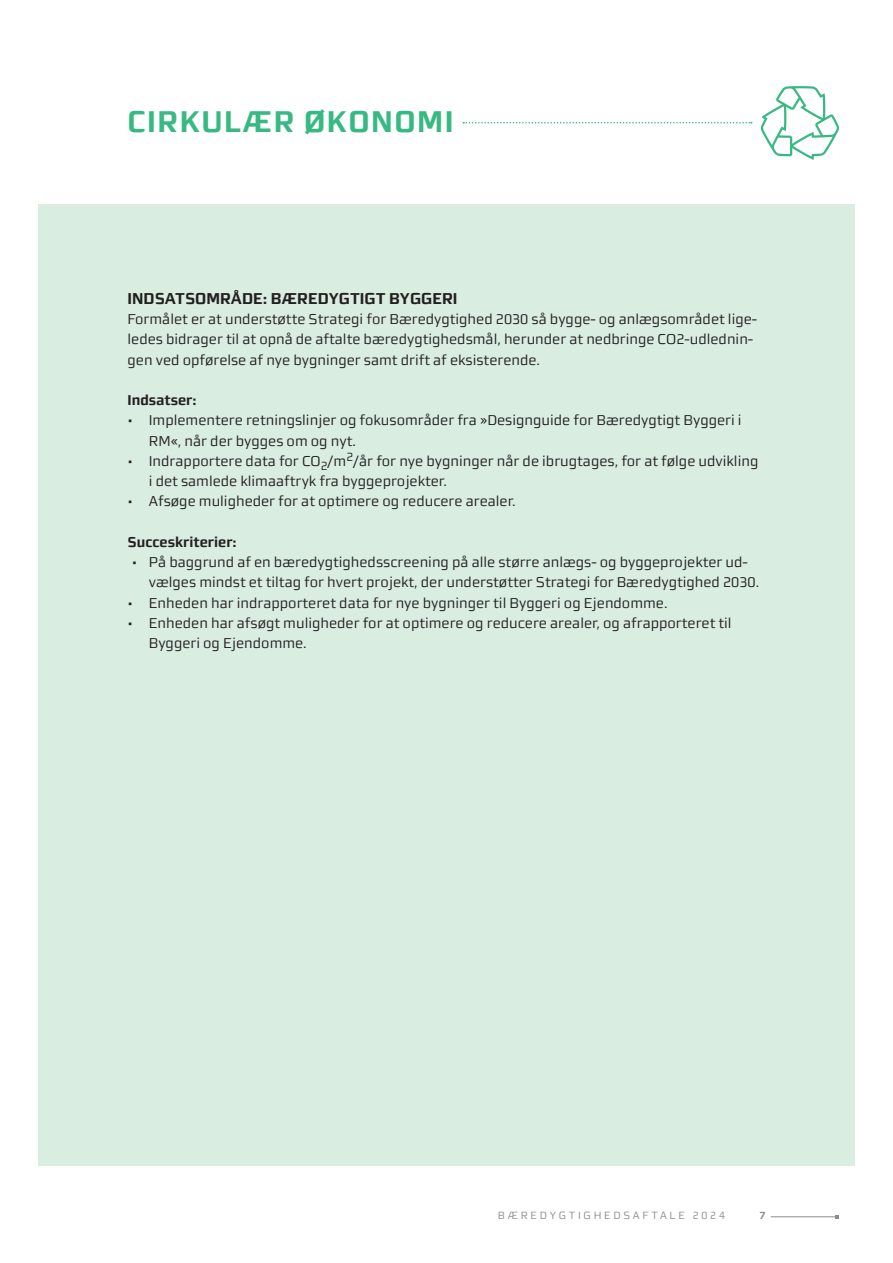
<style>
.page{position:relative;width:893px;height:1263px;background:#fff}
.page>*{position:absolute;margin:0;border:0;box-sizing:border-box;transform-origin:0 0}
.t1{font:700 30px "midtsans";letter-spacing:.05em;color:#38b983}
.t2{font:700 15.75px "midtsans";color:#231f20}
.t3{font:14.25px/20.2px "midtsans";color:#231f20}
.t4{font:700 14.25px "midtsans";color:#231f20}
.t5{font:10.5px "midtsans";letter-spacing:.26em;color:#8a8c8f}
.t6{font:700 10.5px "midtsans";color:#8a8c8f}
</style>
<div class="page">
<div style="left:38px;top:204px;width:817px;height:961px;background:#d9ede1"></div>
<svg style="left:761px;top:86px;width:78px;height:74px"></svg>
<svg style="left:463px;top:122px;width:289px;height:1px"></svg>
<hr style="left:771px;top:1216px;width:66px;height:1px;background:#8a8c8f">
<h1 class="t1" style="left:128px;top:104px;width:327px">CIRKULÆR ØKONOMI</h1>
<h3 class="t2" style="left:128px;top:289px;width:332px">INDSATSOMRÅDE: BÆREDYGTIGT BYGGERI</h3>
<p class="t3" style="left:128px;top:309px;width:631px">Formålet er at understøtte Strategi for Bæredygtighed 2030 så bygge- og anlægsområdet lige&shy;ledes bidrager til at opnå de aftalte bæredygtighedsmål, herunder at nedbringe CO2-udlednin&shy;gen ved opførelse af nye bygninger samt drift af eksisterende.</p>
<h4 class="t4" style="left:128px;top:392px;width:71px">Indsatser:</h4>
<p class="t3" style="left:149px;top:410px;width:594px;text-indent:-21px">• Implementere retningslinjer og fokusområder fra »Designguide for Bæredygtigt Byggeri i<br>RM«, når der bygges om og nyt.</p>
<p class="t3" style="left:149px;top:451px;width:611px;text-indent:-21px">• Indrapportere data for CO<sub>2</sub>/m<sup>2</sup>/år for nye bygninger når de ibrugtages, for at følge udvikling i det samlede klimaaftryk fra byggeprojekter.</p>
<p class="t3" style="left:128px;top:491px;width:390px">• Afsøge muligheder for at optimere og reducere arealer.</p>
<h4 class="t4" style="left:128px;top:534px;width:111px">Succeskriterier:</h4>
<p class="t3" style="left:149px;top:552px;width:612px;text-indent:-17px">• På baggrund af en bæredygtighedsscreening på alle større anlægs- og byggeprojekter ud&shy;vælges mindst et tiltag for hvert projekt, der understøtter Strategi for Bæredygtighed 2030.</p>
<p class="t3" style="left:128px;top:592px;width:541px">• Enheden har indrapporteret data for nye bygninger til Byggeri og Ejendomme.</p>
<p class="t3" style="left:149px;top:613px;width:584px;text-indent:-21px">• Enheden har afsøgt muligheder for at optimere og reducere arealer, og afrapporteret til<br>Byggeri og Ejendomme.</p>
<p class="t5" style="left:498px;top:1210px;width:229px">BÆREDYGTIGHEDSAFTALE 2024</p>
<p class="t6" style="left:759px;top:1210px;width:8px">7</p>
</div>
